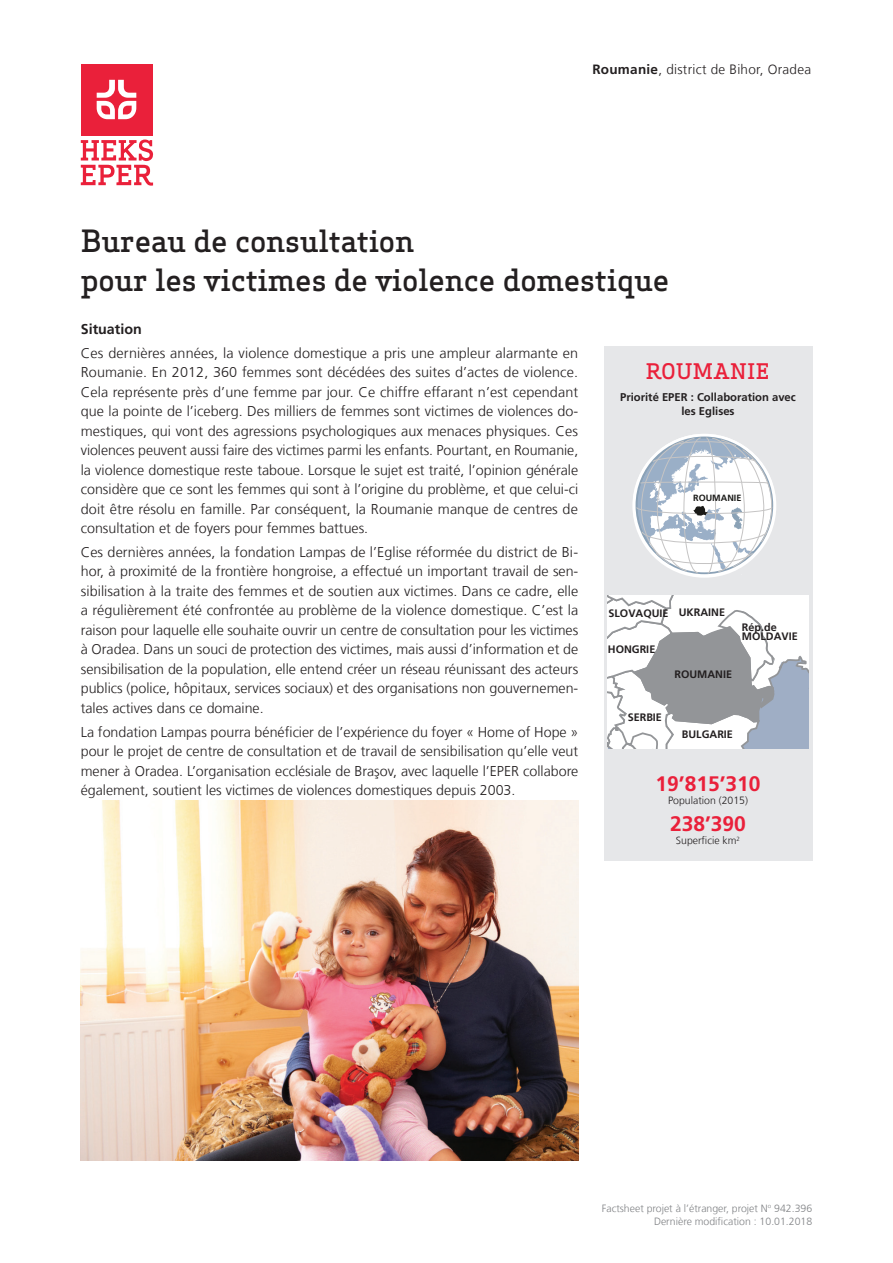
<style>
.page{position:relative;width:893px;height:1263px;background:#fff}
.page>*{position:absolute;margin:0;border:0;box-sizing:border-box;transform-origin:0 0}
.t1{font:500 30px/39px "Apex Serif";letter-spacing:-.01em;color:#231f20}
.t2{font:700 21px "Frutiger LT Com";color:#ea203a}
.t3{font:500 21px "Apex Serif";letter-spacing:.025em;color:#ea203a}
.t4{font:300 14.25px/19.5px "Frutiger LT Com";color:#231f20;text-align:justify}
.t5{font:700 14.25px "Frutiger LT Com";color:#231f20}
.t6{font:300 13.5px "Frutiger LT Com";letter-spacing:.02em;color:#231f20}
.t7{font:700 11.25px/13.4px "Frutiger LT Com";color:#231f20;text-align:center}
.t8{font:700 10.8px/9px "Frutiger LT Com";color:#231f20}
.t9{font:300 10.5px/12.6px "Frutiger LT Com";color:#808285;text-align:right}
.t10{font:300 10.5px "Frutiger LT Com";color:#231f20}
.t11{font:700 9px "Frutiger LT Com";color:#1a1a18}
.s1{font-weight:700}
</style>
<div class="page">
<div style="left:604px;top:347px;width:208px;height:514px;background:#e6e7e9"></div>
<svg style="left:607px;top:595px;width:201px;height:154px"></svg>
<svg style="left:633px;top:434px;width:143px;height:143px"></svg>
<img style="left:81px;top:800px;width:497px;height:361px">
<div style="left:81px;top:64px;width:71px;height:71px;background:#ea203a"></div>
<svg style="left:97px;top:80px;width:39px;height:39px"></svg>
<svg style="left:81px;top:140px;width:72px;height:46px"></svg>
<p class="t6" style="left:592px;top:61px;width:220px"><span class="s1">Roumanie</span>, district de Bihor, Oradea</p>
<h1 class="t1" style="left:81px;top:221px;width:590px">Bureau de consultation<br>pour les victimes de violence domestique</h1>
<p class="t5" style="left:81px;top:321px;width:62px">Situation</p>
<p class="t4" style="left:81px;top:343px;width:499px">Ces dernières années, la violence domestique a pris une ampleur alarmante en Roumanie. En 2012, 360 femmes sont décédées des suites d’actes de violence.<br>Cela représente près d’une femme par jour. Ce chiffre effarant n’est cependant que la pointe de l’iceberg. Des milliers de femmes sont victimes de violences do&shy;mestiques, qui vont des agressions psychologiques aux menaces physiques. Ces violences peuvent aussi faire des victimes parmi les enfants. Pourtant, en Roumanie, la violence domestique reste taboue. Lorsque le sujet est traité, l’opinion générale considère que ce sont les femmes qui sont à l’origine du problème, et que celui-ci doit être résolu en famille. Par conséquent, la Roumanie manque de centres de consultation et de foyers pour femmes battues.</p>
<p class="t4" style="left:81px;top:542px;width:499px">Ces dernières années, la fondation Lampas de l’Eglise réformée du district de Bi&shy;hor, à proximité de la frontière hongroise, a effectué un important travail de sen&shy;sibilisation à la traite des femmes et de soutien aux victimes. Dans ce cadre, elle a régulièrement été confrontée au problème de la violence domestique. C’est la raison pour laquelle elle souhaite ouvrir un centre de consultation pour les victimes à Oradea. Dans un souci de protection des victimes, mais aussi d’information et de sensibilisation de la population, elle entend créer un réseau réunissant des acteurs publics (police, hôpitaux, services sociaux) et des organisations non gouvernemen&shy;tales actives dans ce domaine.</p>
<p class="t4" style="left:81px;top:722px;width:499px">La fondation Lampas pourra bénéficier de l’expérience du foyer « Home of Hope » pour le projet de centre de consultation et de travail de sensibilisation qu’elle veut mener à Oradea. L’organisation ecclésiale de Braşov, avec laquelle l’EPER collabore également, soutient les victimes de violences domestiques depuis 2003.</p>
<h2 class="t3" style="left:646px;top:358px;width:125px">ROUMANIE</h2>
<p class="t7" style="left:620px;top:391px;width:177px">Priorité EPER : Collaboration avec les Eglises</p>
<p class="t11" style="left:693px;top:492px;width:50px">ROUMANIE</p>
<p class="t8" style="left:679px;top:608px;width:48px">UKRAINE</p>
<p class="t8" style="left:608px;top:609px;width:62px">SLOVAQUIE</p>
<p class="t8" style="left:742px;top:623px;width:57px">Rép.de<br>MOLDAVIE</p>
<p class="t8" style="left:608px;top:645px;width:49px">HONGRIE</p>
<p class="t8" style="left:674px;top:669px;width:59px">ROUMANIE</p>
<p class="t8" style="left:628px;top:713px;width:36px">SERBIE</p>
<p class="t8" style="left:682px;top:730px;width:53px">BULGARIE</p>
<h2 class="t2" style="left:655px;top:771px;width:107px">19’815’310</h2>
<p class="t10" style="left:668px;top:794px;width:81px">Population (2015)</p>
<h2 class="t2" style="left:670px;top:811px;width:77px">238’390</h2>
<p class="t10" style="left:676px;top:835px;width:66px">Superficie km<sup>2</sup></p>
<p class="t9" style="left:602px;top:1202px;width:212px">Factsheet projet à l’étranger, projet N<sup>o</sup> 942.396<br>Dernière modification : 10.01.2018</p>
</div>
